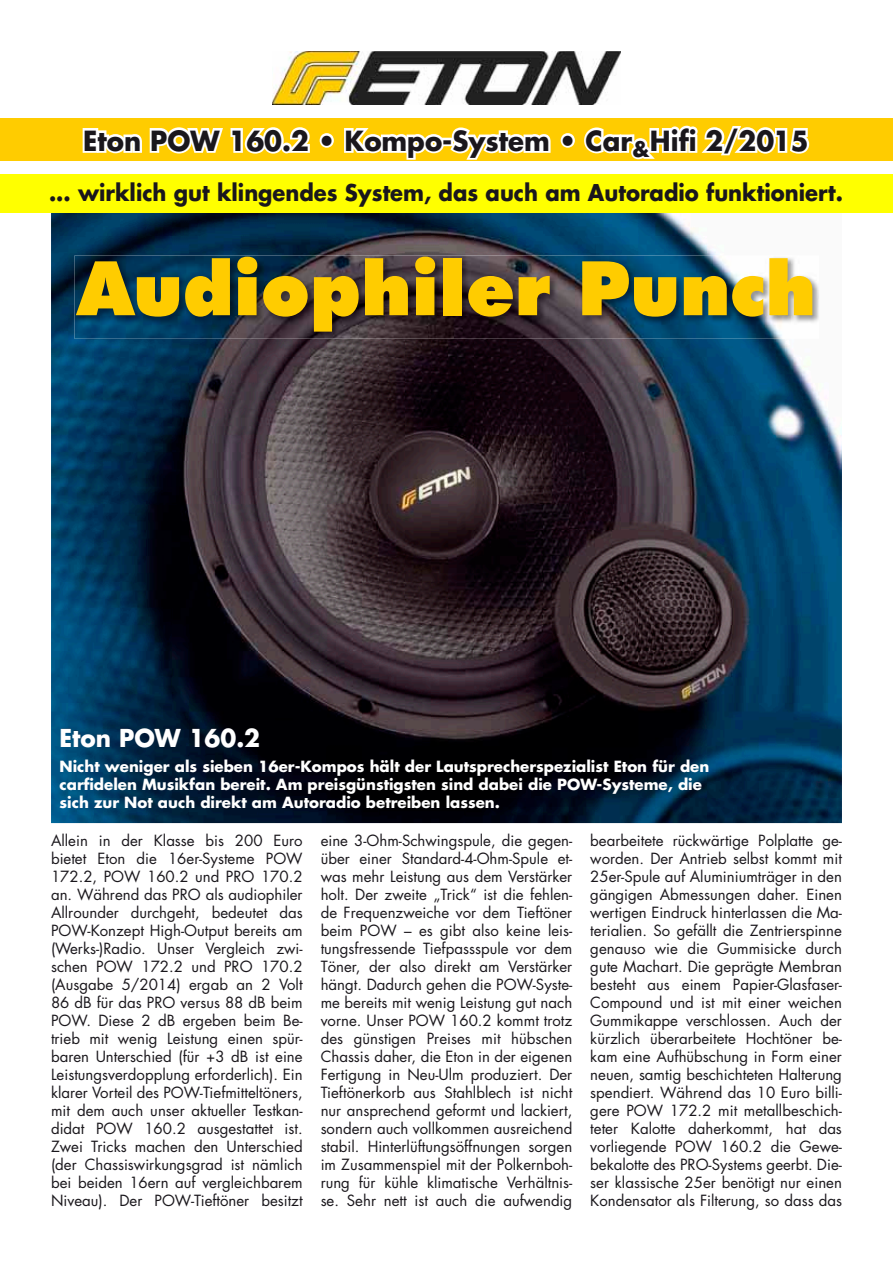
<style>
.page{position:relative;width:893px;height:1263px;background:#fff}
.page>*{position:absolute;margin:0;border:0;box-sizing:border-box;transform-origin:0 0}
.t1{font:900 75.3px "Futura BT";color:#fc0}
.t2{font:700 27px "Futura";color:#1a171c;scale:.96 1}
.t3{font:700 24px "Futura";color:#fff;scale:.96 1}
.t4{font:700 22.5px "Futura";color:#1a171c;scale:.94 1}
.t5{font:15px/18px "Futura";color:#1a171c;text-align:justify}
.t6{font:700 15px/18px "Futura";color:#fff}
</style>
<div class="page">
<img style="left:51px;top:213px;width:791px;height:610px">
<div style="left:0;top:119px;width:893px;height:42px;background:#fc0"></div>
<svg style="left:83px;top:128px;width:59px;height:25px"></svg>
<svg style="left:150px;top:127px;width:73px;height:26px"></svg>
<svg style="left:231px;top:127px;width:79px;height:27px"></svg>
<svg style="left:320px;top:133px;width:14px;height:15px"></svg>
<svg style="left:344px;top:127px;width:207px;height:33px"></svg>
<svg style="left:561px;top:133px;width:14px;height:15px"></svg>
<svg style="left:584px;top:126px;width:225px;height:33px"></svg>
<img style="left:272px;top:51px;width:349px;height:53px">
<div style="left:0;top:174px;width:893px;height:39px;background:#ff0"></div>
<svg style="left:61px;top:728px;width:49px;height:19px"></svg>
<svg style="left:121px;top:728px;width:60px;height:19px"></svg>
<svg style="left:192px;top:728px;width:7px;height:18px"></svg>
<svg style="left:205px;top:728px;width:54px;height:19px"></svg>
<img style="left:74px;top:255px;width:745px;height:84px">
<h2 class="t2" style="left:83px;top:122px;width:757px">Eton POW 160.2 • Kompo-System • Car<sub>&amp;</sub>Hifi 2/2015</h2>
<h3 class="t4" style="left:49px;top:177px;width:846px">... wirklich gut klingendes System, das auch am Autoradio funktioniert.</h3>
<h1 class="t1" style="left:78px;top:243px;width:740px">Audiophiler Punch</h1>
<h3 class="t3" style="left:60px;top:721px;width:210px">Eton POW 160.2</h3>
<p class="t6" style="left:60px;top:757px;width:651px">Nicht weniger als sieben 16er-Kompos hält der Lautsprecherspezialist Eton für den carfidelen Musikfan bereit. Am preisgünstigsten sind dabei die POW-Systeme, die sich zur Not auch direkt am Autoradio betreiben lassen.</p>
<p class="t5" style="left:51px;top:831px;width:253px">Allein in der Klasse bis 200 Euro bietet Eton die 16er-Systeme POW 172.2, POW 160.2 und PRO 170.2 an. Während das PRO als audiophiler Allrounder durchgeht, bedeutet das POW-Konzept High-Output bereits am (Werks-)Radio. Unser Vergleich zwi&shy;schen POW 172.2 und PRO 170.2 (Ausgabe 5/2014) ergab an 2 Volt 86 dB für das PRO versus 88 dB beim POW. Diese 2 dB ergeben beim Be&shy;trieb mit wenig Leistung einen spür&shy;baren Unterschied (für +3 dB ist eine Leistungsverdopplung erforderlich). Ein klarer Vorteil des POW-Tiefmitteltöners, mit dem auch unser aktueller Testkan&shy;didat POW 160.2 ausgestattet ist.<br>Zwei Tricks machen den Unterschied (der Chassiswirkungsgrad ist nämlich bei beiden 16ern auf vergleichbarem Niveau). Der POW-Tieftöner besitzt</p>
<p class="t5" style="left:321px;top:831px;width:253px">eine 3-Ohm-Schwingspule, die gegen&shy;über einer Standard-4-Ohm-Spule et&shy;was mehr Leistung aus dem Verstärker holt. Der zweite „Trick“ ist die fehlen&shy;de Frequenzweiche vor dem Tieftöner beim POW – es gibt also keine leis&shy;tungsfressende Tiefpassspule vor dem Töner, der also direkt am Verstärker hängt. Dadurch gehen die POW-Syste&shy;me bereits mit wenig Leistung gut nach vorne. Unser POW 160.2 kommt trotz des günstigen Preises mit hübschen Chassis daher, die Eton in der eigenen Fertigung in Neu-Ulm produziert. Der Tieftönerkorb aus Stahlblech ist nicht nur ansprechend geformt und lackiert, sondern auch vollkommen ausreichend stabil. Hinterlüftungsöffnungen sorgen im Zusammenspiel mit der Polkernboh&shy;rung für kühle klimatische Verhältnis&shy;se. Sehr nett ist auch die aufwendig</p>
<p class="t5" style="left:590px;top:831px;width:253px">bearbeitete rückwärtige Polplatte ge&shy;worden. Der Antrieb selbst kommt mit 25er-Spule auf Aluminiumträger in den gängigen Abmessungen daher. Einen wertigen Eindruck hinterlassen die Ma&shy;terialien. So gefällt die Zentrierspinne genauso wie die Gummisicke durch gute Machart. Die geprägte Membran besteht aus einem Papier-Glasfaser-Compound und ist mit einer weichen Gummikappe verschlossen. Auch der kürzlich überarbeitete Hochtöner be&shy;kam eine Aufhübschung in Form einer neuen, samtig beschichteten Halterung spendiert. Während das 10 Euro billi&shy;gere POW 172.2 mit metallbeschich&shy;teter Kalotte daherkommt, hat das vorliegende POW 160.2 die Gewe&shy;bekalotte des PRO-Systems geerbt. Die&shy;ser klassische 25er benötigt nur einen Kondensator als Filterung, so dass das</p>
</div>
